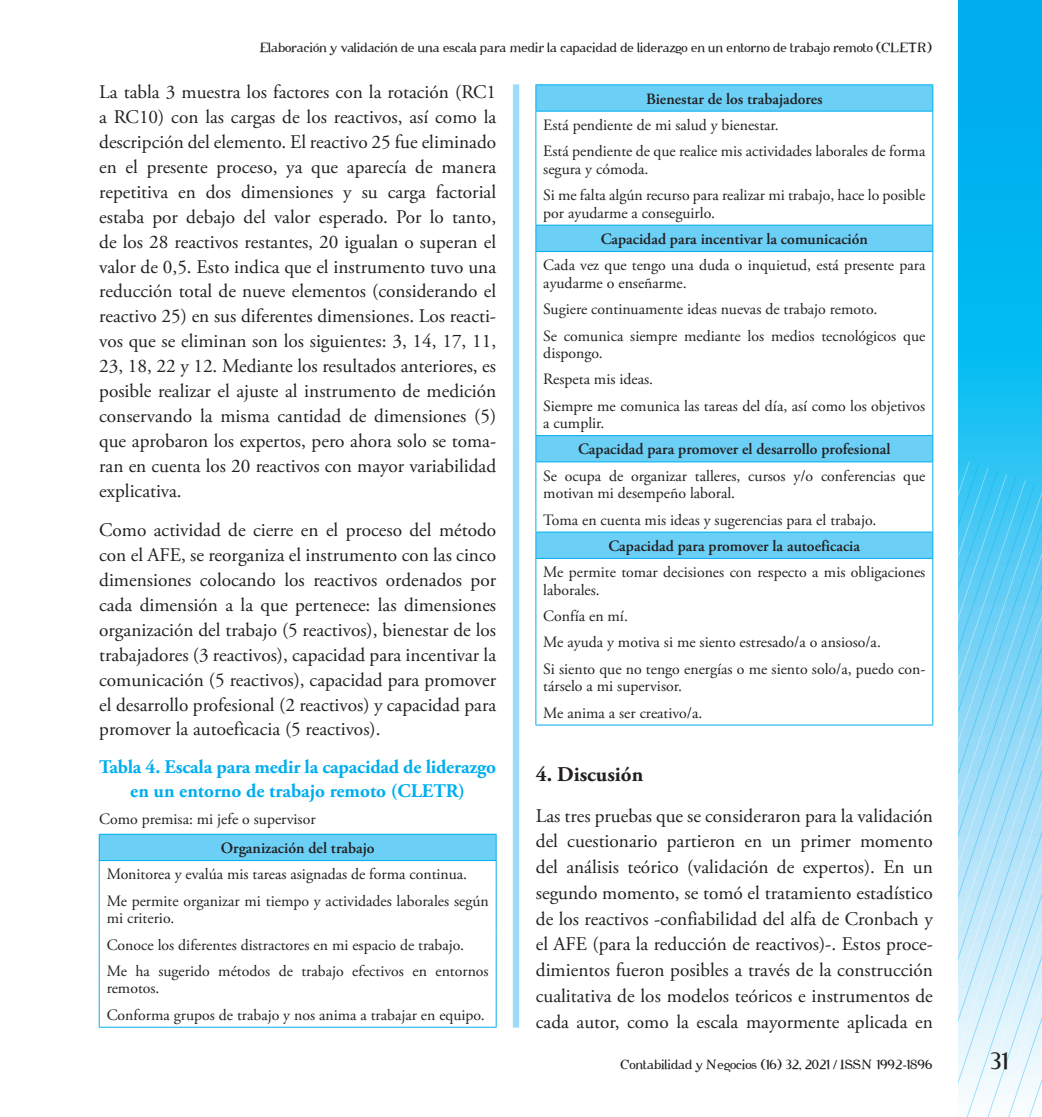
<style>
.page{position:relative;width:1042px;height:1117px;background:#fff}
.page>*{position:absolute;margin:0;border:0;box-sizing:border-box;transform-origin:0 0}
.t1{font:21.88px "Cipher";color:#231f20}
.t2{font:700 21px "Adobe Garamond Pro";color:#231f20}
.t3{font:19.25px/24.8px "Adobe Garamond Pro";color:#231f20;text-align:justify}
.t4{font:700 19.25px/23.1px "Adobe Garamond Pro";letter-spacing:-.01em;color:#00aeef;text-align:center}
.t5{font:15.75px/26.2px "Adobe Garamond Pro";color:#231f20}
.t6{font:600 15.75px "Adobe Garamond Pro";color:#231f20}
.t7{font:12.25px "Cipher";color:#231f20}
</style>
<div class="page">
<svg style="left:958px;top:0;width:84px;height:486px;background:#07b7f0"></svg>
<svg style="left:958px;top:552px;width:84px;height:564px;background:#a4e0f8"></svg>
<svg style="left:968px;top:558px;width:74px;height:558px;background:#abe2f8"></svg>
<div style="left:513px;top:84px;width:6px;height:943px;background:#9cdcf8"></div>
<div style="left:99px;top:834px;width:397px;height:26px;background:#6bcff6"></div>
<hr style="left:99px;top:886px;width:1px;height:44px;background:#00aeef">
<hr style="left:496px;top:886px;width:1px;height:44px;background:#00aeef">
<svg style="left:99px;top:930px;width:1px;height:26px"></svg>
<svg style="left:496px;top:930px;width:1px;height:26px"></svg>
<hr style="left:99px;top:956px;width:1px;height:44px;background:#00aeef">
<hr style="left:496px;top:956px;width:1px;height:44px;background:#00aeef">
<svg style="left:99px;top:1000px;width:1px;height:26px"></svg>
<svg style="left:496px;top:1000px;width:1px;height:26px"></svg>
<hr style="left:99px;top:833px;width:398px;height:1px;background:#00aeef">
<svg style="left:99px;top:834px;width:1px;height:52px"></svg>
<svg style="left:496px;top:834px;width:1px;height:52px"></svg>
<hr style="left:99px;top:859px;width:398px;height:1px;background:#00aeef">
<hr style="left:99px;top:1026px;width:398px;height:1px;background:#00aeef">
<svg style="left:536px;top:85px;width:396px;height:473px"></svg>
<hr style="left:535px;top:137px;width:1px;height:44px;background:#00aeef">
<hr style="left:932px;top:137px;width:1px;height:44px;background:#00aeef">
<hr style="left:535px;top:181px;width:1px;height:44px;background:#00aeef">
<hr style="left:932px;top:181px;width:1px;height:44px;background:#00aeef">
<hr style="left:535px;top:252px;width:1px;height:43px;background:#00aeef">
<hr style="left:932px;top:252px;width:1px;height:43px;background:#00aeef">
<svg style="left:535px;top:295px;width:1px;height:26px"></svg>
<svg style="left:932px;top:295px;width:1px;height:26px"></svg>
<hr style="left:535px;top:321px;width:1px;height:44px;background:#00aeef">
<hr style="left:932px;top:321px;width:1px;height:44px;background:#00aeef">
<svg style="left:535px;top:365px;width:1px;height:26px"></svg>
<svg style="left:932px;top:365px;width:1px;height:26px"></svg>
<hr style="left:535px;top:391px;width:1px;height:44px;background:#00aeef">
<hr style="left:932px;top:391px;width:1px;height:44px;background:#00aeef">
<hr style="left:535px;top:462px;width:1px;height:43px;background:#00aeef">
<hr style="left:932px;top:462px;width:1px;height:43px;background:#00aeef">
<hr style="left:535px;top:558px;width:1px;height:44px;background:#00aeef">
<hr style="left:932px;top:558px;width:1px;height:44px;background:#00aeef">
<svg style="left:535px;top:602px;width:1px;height:52px"></svg>
<svg style="left:932px;top:602px;width:1px;height:52px"></svg>
<hr style="left:535px;top:654px;width:1px;height:44px;background:#00aeef">
<hr style="left:932px;top:654px;width:1px;height:44px;background:#00aeef">
<svg style="left:535px;top:698px;width:1px;height:26px"></svg>
<svg style="left:932px;top:698px;width:1px;height:26px"></svg>
<hr style="left:535px;top:724px;width:398px;height:1px;background:#00aeef">
<hr style="left:535px;top:84px;width:398px;height:1px;background:#00aeef">
<svg style="left:535px;top:85px;width:1px;height:52px"></svg>
<svg style="left:932px;top:85px;width:1px;height:52px"></svg>
<hr style="left:535px;top:111px;width:398px;height:1px;background:#00aeef">
<hr style="left:535px;top:225px;width:398px;height:1px;background:#00aeef">
<svg style="left:535px;top:225px;width:1px;height:26px"></svg>
<svg style="left:932px;top:225px;width:1px;height:26px"></svg>
<hr style="left:535px;top:251px;width:398px;height:1px;background:#00aeef">
<hr style="left:535px;top:435px;width:398px;height:1px;background:#00aeef">
<svg style="left:535px;top:436px;width:1px;height:25px"></svg>
<svg style="left:932px;top:436px;width:1px;height:25px"></svg>
<hr style="left:535px;top:461px;width:398px;height:1px;background:#00aeef">
<hr style="left:535px;top:531px;width:398px;height:1px;background:#00aeef">
<svg style="left:535px;top:505px;width:1px;height:53px"></svg>
<svg style="left:932px;top:505px;width:1px;height:53px"></svg>
<hr style="left:535px;top:558px;width:398px;height:1px;background:#00aeef">
<p class="t7" style="left:260px;top:40px;width:674px">Elaboración y validación de una escala para medir la capacidad de liderazgo en un entorno de trabajo remoto (CLETR)</p>
<p class="t3" style="left:99px;top:80px;width:398px">La tabla 3 muestra los factores con la rotación (RC1 a RC10) con las cargas de los reactivos, así como la descripción del elemento. El reactivo 25 fue eliminado en el presente proceso, ya que aparecía de manera repetitiva en dos dimensiones y su carga factorial estaba por debajo del valor esperado. Por lo tanto, de los 28 reactivos restantes, 20 igualan o superan el valor de 0,5. Esto indica que el instrumento tuvo una reducción total de nueve elementos (considerando el reactivo 25) en sus diferentes dimensiones. Los reacti&shy;vos que se eliminan son los siguientes: 3, 14, 17, 11, 23, 18, 22 y 12. Mediante los resultados anteriores, es posible realizar el ajuste al instrumento de medición conservando la misma cantidad de dimensiones (5) que aprobaron los expertos, pero ahora solo se toma&shy;ran en cuenta los 20 reactivos con mayor variabilidad explicativa.</p>
<p class="t3" style="left:99px;top:518px;width:398px">Como actividad de cierre en el proceso del método con el AFE, se reorganiza el instrumento con las cinco dimensiones colocando los reactivos ordenados por cada dimensión a la que pertenece: las dimensiones organización del trabajo (5 reactivos), bienestar de los trabajadores (3 reactivos), capacidad para incentivar la comunicación (5 reactivos), capacidad para promover el desarrollo profesional (2 reactivos) y capacidad para promover la autoeficacia (5 reactivos).</p>
<p class="t4" style="left:99px;top:756px;width:398px">Tabla 4. Escala para medir la capacidad de liderazgo en un entorno de trabajo remoto (CLETR)</p>
<p class="t5" style="left:99px;top:806px;width:218px">Como premisa: mi jefe o supervisor</p>
<p class="t6" style="left:221px;top:838px;width:155px">Organización del trabajo</p>
<p class="t5" style="left:107px;top:861px;width:384px">Monitorea y evalúa mis tareas asignadas de forma continua.<br>Me permite organizar mi tiempo y actividades laborales según</p>
<p class="t5" style="left:107px;top:905px;width:383px">mi criterio.<br>Conoce los diferentes distractores en mi espacio de trabajo.<br>Me ha sugerido métodos de trabajo efectivos en entornos</p>
<p class="t5" style="left:107px;top:975px;width:380px">remotos.<br>Conforma grupos de trabajo y nos anima a trabajar en equipo.</p>
<p class="t6" style="left:646px;top:90px;width:178px">Bienestar de los trabajadores</p>
<p class="t5" style="left:543px;top:112px;width:384px">Está pendiente de mi salud y bienestar.<br>Está pendiente de que realice mis actividades laborales de forma</p>
<p class="t5" style="left:543px;top:156px;width:383px">segura y cómoda.<br>Si me falta algún recurso para realizar mi trabajo, hace lo posible</p>
<p class="t5" style="left:543px;top:200px;width:173px">por ayudarme a conseguirlo.</p>
<p class="t6" style="left:601px;top:230px;width:269px">Capacidad para incentivar la comunicación</p>
<p class="t5" style="left:543px;top:257px;width:383px;line-height:17.5px">Cada vez que tengo una duda o inquietud, está presente para ayudarme o enseñarme.</p>
<p class="t5" style="left:543px;top:296px;width:383px">Sugiere continuamente ideas nuevas de trabajo remoto.<br>Se comunica siempre mediante los medios tecnológicos que</p>
<p class="t5" style="left:543px;top:340px;width:383px">dispongo.<br>Respeta mis ideas.<br>Siempre me comunica las tareas del día, así como los objetivos</p>
<p class="t5" style="left:543px;top:410px;width:63px">a cumplir.</p>
<p class="t6" style="left:578px;top:440px;width:314px">Capacidad para promover el desarrollo profesional</p>
<p class="t5" style="left:543px;top:467px;width:383px;line-height:17.5px">Se ocupa de organizar talleres, cursos y/o conferencias que motivan mi desempeño laboral.</p>
<p class="t5" style="left:543px;top:507px;width:334px">Toma en cuenta mis ideas y sugerencias para el trabajo.</p>
<p class="t6" style="left:608px;top:536px;width:253px">Capacidad para promover la autoeficacia</p>
<p class="t5" style="left:543px;top:564px;width:383px;line-height:17.5px">Me permite tomar decisiones con respecto a mis obligaciones laborales.</p>
<p class="t5" style="left:543px;top:603px;width:383px">Confía en mí.<br>Me ayuda y motiva si me siento estresado/a o ansioso/a.<br>Si siento que no tengo energías o me siento solo/a, puedo con-</p>
<p class="t5" style="left:543px;top:673px;width:160px">társelo a mi supervisor.<br>Me anima a ser creativo/a.</p>
<p class="t2" style="left:536px;top:762px;width:109px">4. Discusión</p>
<p class="t3" style="left:536px;top:803px;width:398px;line-height:25.7px">Las tres pruebas que se consideraron para la validación del cuestionario partieron en un primer momento del análisis teórico (validación de expertos). En un segundo momento, se tomó el tratamiento estadístico de los reactivos -confiabilidad del alfa de Cronbach y el AFE (para la reducción de reactivos)-. Estos proce&shy;dimientos fueron posibles a través de la construcción cualitativa de los modelos teóricos e instrumentos de cada autor, como la escala mayormente aplicada en</p>
<p class="t7" style="left:621px;top:1057px;width:313px">Contabilidad y Negocios (16) 32, 2021 / ISSN 1992-1896</p>
<p class="t1" style="left:991px;top:1047px;width:19px">31</p>
</div>
